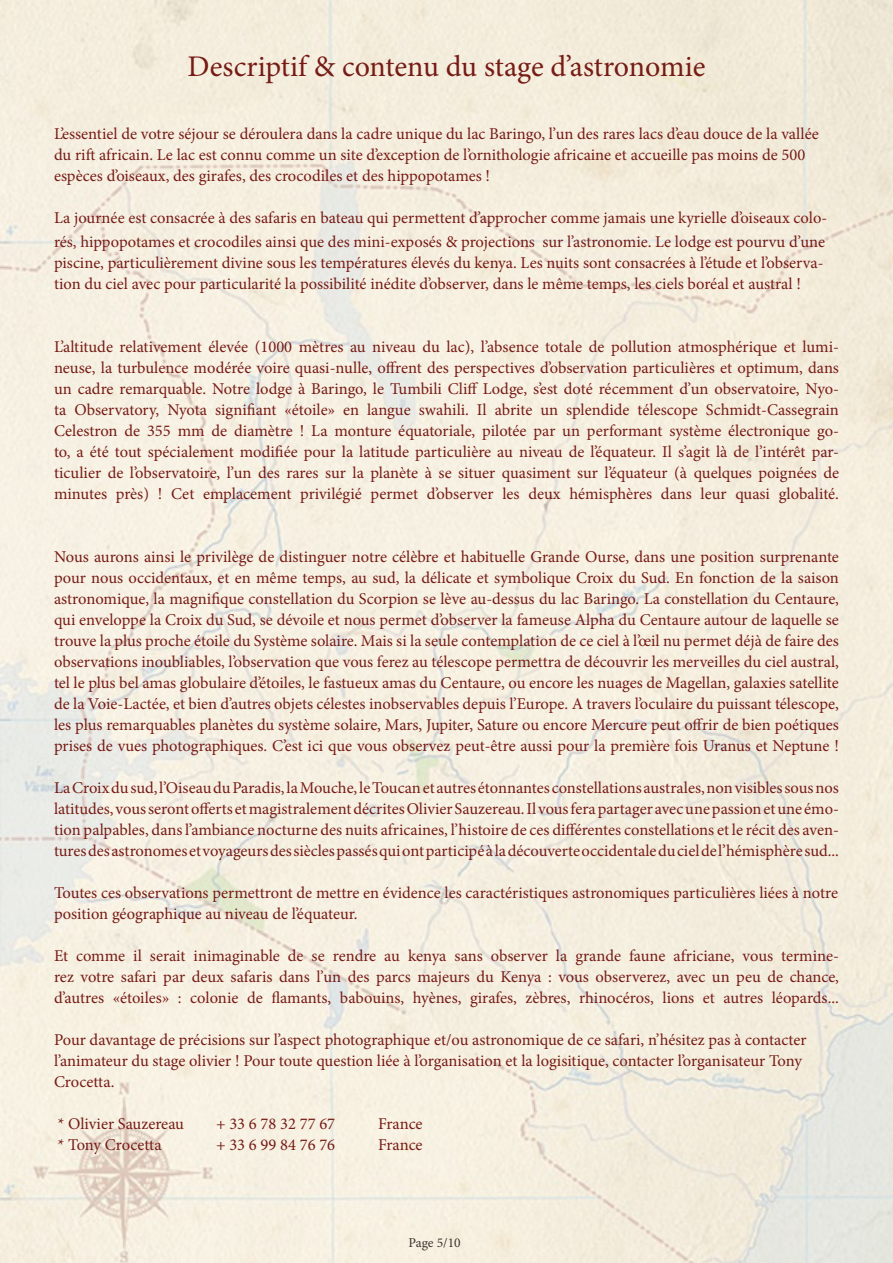
<style>
.page{position:relative;width:893px;height:1263px;background:#fff}
.page>*{position:absolute;margin:0;border:0;box-sizing:border-box;transform-origin:0 0}
.t1{font:30px "Minion Pro";letter-spacing:-.005em;color:#771b15}
.t2{font:16.5px/21px "Minion Pro";color:#771b15}
.t3{font:13.5px "Minion Pro";letter-spacing:-.005em;color:#3a342f}
</style>
<div class="page">
<img style="left:0;top:0;width:893px;height:1263px">
<h1 class="t1" style="left:188px;top:46px;width:519px">Descriptif &amp; contenu du stage d’astronomie</h1>
<p class="t2" style="left:54px;top:123px;width:766px">L’essentiel de votre séjour se déroulera dans la cadre unique du lac Baringo, l’un des rares lacs d’eau douce de la vallée du rift africain. Le lac est connu comme un site d’exception de l’ornithologie africaine et accueille pas moins de 500 espèces d’oiseaux, des girafes, des crocodiles et des hippopotames !</p>
<p class="t2" style="left:54px;top:206px;width:775px;line-height:24px">La journée est consacrée à des safaris en bateau qui permettent d’approcher comme jamais une kyrielle d’oiseaux colo&shy;rés, hippopotames et crocodiles ainsi que des mini-exposés &amp; projections sur l’astronomie. Le lodge est pourvu d’une</p>
<p class="t2" style="left:54px;top:252px;width:771px">piscine, particulièrement divine sous les températures élevés du kenya. Les nuits sont consacrées à l’étude et l’observa&shy;tion du ciel avec pour particularité la possibilité inédite d’observer, dans le même temps, les ciels boréal et austral !</p>
<p class="t2" style="left:54px;top:336px;width:787px;text-align:justify">L’altitude relativement élevée (1000 mètres au niveau du lac), l’absence totale de pollution atmosphérique et lumi&shy;neuse, la turbulence modérée voire quasi-nulle, offrent des perspectives d’observation particulières et optimum, dans un cadre remarquable. Notre lodge à Baringo, le Tumbili Cliff Lodge, s’est doté récemment d’un observatoire, Nyo&shy;ta Observatory, Nyota signifiant «étoile» en langue swahili. Il abrite un splendide télescope Schmidt-Cassegrain Celestron de 355 mm de diamètre ! La monture équatoriale, pilotée par un performant système électronique go&shy;to, a été tout spécialement modifiée pour la latitude particulière au niveau de l’équateur. Il s’agit là de l’intérêt par&shy;ticulier de l’observatoire, l’un des rares sur la planète à se situer quasiment sur l’équateur (à quelques poignées de minutes près) ! Cet emplacement privilégié permet d’observer les deux hémisphères dans leur quasi globalité.</p>
<p class="t2" style="left:54px;top:546px;width:786px;text-align:justify">Nous aurons ainsi le privilège de distinguer notre célèbre et habituelle Grande Ourse, dans une position surprenante pour nous occidentaux, et en même temps, au sud, la délicate et symbolique Croix du Sud. En fonction de la saison astronomique, la magnifique constellation du Scorpion se lève au-dessus du lac Baringo. La constellation du Centaure, qui enveloppe la Croix du Sud, se dévoile et nous permet d’observer la fameuse Alpha du Centaure autour de laquelle se trouve la plus proche étoile du Système solaire. Mais si la seule contemplation de ce ciel à l’œil nu permet déjà de faire des observations inoubliables, l’observation que vous ferez au télescope permettra de découvrir les merveilles du ciel austral, tel le plus bel amas globulaire d’étoiles, le fastueux amas du Centaure, ou encore les nuages de Magellan, galaxies satellite de la Voie-Lactée, et bien d’autres objets célestes inobservables depuis l’Europe. A travers l’oculaire du puissant télescope, les plus remarquables planètes du système solaire, Mars, Jupiter, Sature ou encore Mercure peut offrir de bien poétiques prises de vues photographiques. C’est ici que vous observez peut-être aussi pour la première fois Uranus et Neptune !</p>
<p class="t2" style="left:54px;top:777px;width:786px;text-align:justify">La Croix du sud, l’Oiseau du Paradis, la Mouche, le Toucan et autres étonnantes constellations australes, non visibles sous nos latitudes, vous seront offerts et magistralement décrites Olivier Sauzereau. Il vous fera partager avec une passion et une émo&shy;tion palpables, dans l’ambiance nocturne des nuits africaines, l’histoire de ces différentes constellations et le récit des aven&shy;tures des astronomes et voyageurs des siècles passés qui ont participé à la découverte occidentale du ciel de l’hémisphère sud...</p>
<p class="t2" style="left:54px;top:882px;width:786px">Toutes ces observations permettront de mettre en évidence les caractéristiques astronomiques particulières liées à notre position géographique au niveau de l’équateur.</p>
<p class="t2" style="left:54px;top:945px;width:786px;text-align:justify">Et comme il serait inimaginable de se rendre au kenya sans observer la grande faune africiane, vous termine&shy;rez votre safari par deux safaris dans l’un des parcs majeurs du Kenya : vous observerez, avec un peu de chance, d’autres «étoiles» : colonie de flamants, babouins, hyènes, girafes, zèbres, rhinocéros, lions et autres léopards...</p>
<p class="t2" style="left:54px;top:1029px;width:754px">Pour davantage de précisions sur l’aspect photographique et/ou astronomique de ce safari, n’hésitez pas à contacter l’animateur du stage olivier ! Pour toute question liée à l’organisation et la logisitique, contacter l’organisateur Tony<br>Crocetta.</p>
<p class="t2" style="left:58px;top:1113px;width:128px">* Olivier Sauzereau</p>
<p class="t2" style="left:216px;top:1113px;width:121px">+ 33 6 78 32 77 67</p>
<p class="t2" style="left:378px;top:1113px;width:46px">France</p>
<p class="t2" style="left:58px;top:1134px;width:105px">* Tony Crocetta</p>
<p class="t2" style="left:216px;top:1134px;width:121px">+ 33 6 99 84 76 76</p>
<p class="t2" style="left:378px;top:1134px;width:46px">France</p>
<p class="t3" style="left:409px;top:1234px;width:54px">Page 5/10</p>
</div>
